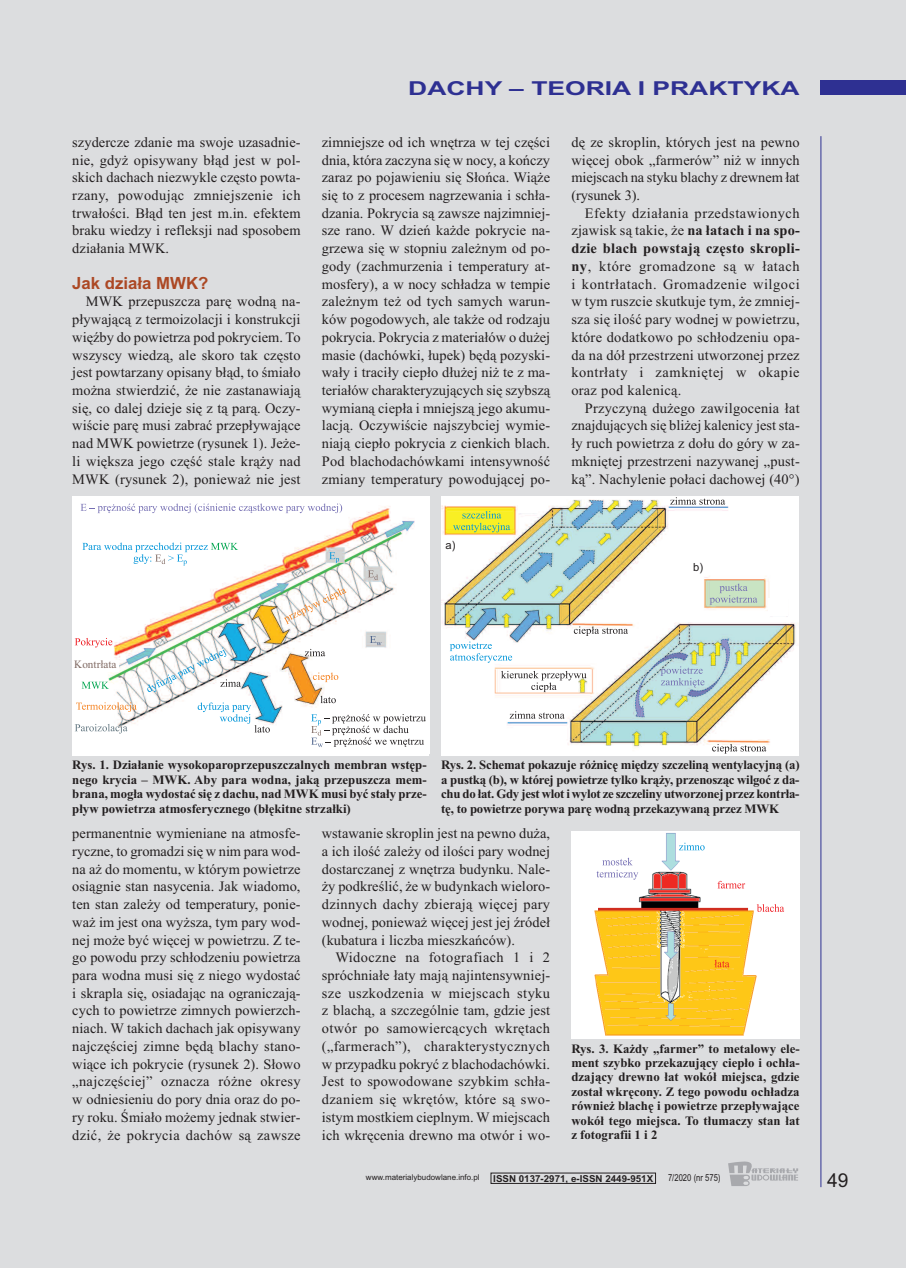
<style>
.page{position:relative;width:906px;height:1268px;background:#fff}
.page>*{position:absolute;margin:0;border:0;box-sizing:border-box;transform-origin:0 0}
.t1{font:700 19.2px "Arial";color:#2e3092;scale:1.38 1}
.t2{font:19.2px "Arial";color:#231f20}
.t3{font:700 16.8px "Arial";color:#ac4824}
.t4{font:14.4px/17.7px "Times New Roman";letter-spacing:.01em;color:#231f20;text-align:justify}
.t5{font:700 12.75px/14.4px "Times New Roman";color:#231f20;text-align:justify}
.t6{font:11.25px "Times New Roman";color:#806a63}
.t7{font:11.25px "Arial";color:#231f20}
.t8{font:700 9.6px "Arial";color:#231f20}
.t9{font:9.6px "Arial";color:#231f20;scale:.8 1}
.t10{font:7.95px "Arial";color:#231f20}
.s1{font-weight:700}
</style>
<div class="page">
<div style="left:0;top:0;width:905px;height:1267px;background:#dcdddf"></div>
<div style="left:821px;top:81px;width:85px;height:14px;background:#2e3092"></div>
<hr style="left:820px;top:136px;width:1px;height:1050px;background:#2e3092">
<svg style="left:728px;top:1161px;width:70px;height:24px"></svg>
<img style="left:72px;top:496px;width:357px;height:257px">
<svg style="left:81px;top:503px;width:261px;height:10px;background:#e7e5f1"></svg>
<svg style="left:82px;top:542px;width:156px;height:23px;background:#e5f4f8"></svg>
<svg style="left:75px;top:637px;width:37px;height:10px"></svg>
<svg style="left:82px;top:681px;width:27px;height:7px"></svg>
<svg style="left:76px;top:702px;width:61px;height:9px"></svg>
<svg style="left:75px;top:723px;width:52px;height:10px"></svg>
<img style="left:147px;top:647px;width:94px;height:45px">
<svg style="left:284px;top:588px;width:62px;height:36px;background:#eae4dd"></svg>
<svg style="left:313px;top:672px;width:25px;height:10px"></svg>
<svg style="left:329px;top:552px;width:10px;height:11px"></svg>
<svg style="left:368px;top:570px;width:10px;height:9px"></svg>
<svg style="left:370px;top:636px;width:12px;height:9px"></svg>
<svg style="left:311px;top:713px;width:115px;height:34px;background:#e1e1e2"></svg>
<svg style="left:305px;top:648px;width:20px;height:8px"></svg>
<svg style="left:320px;top:695px;width:16px;height:8px"></svg>
<svg style="left:198px;top:702px;width:72px;height:30px;background:#d1e9f4"></svg>
<img style="left:442px;top:496px;width:357px;height:259px">
<svg style="left:453px;top:511px;width:57px;height:21px"></svg>
<svg style="left:670px;top:497px;width:55px;height:7px"></svg>
<svg style="left:574px;top:626px;width:54px;height:10px"></svg>
<svg style="left:450px;top:641px;width:62px;height:21px"></svg>
<svg style="left:501px;top:670px;width:85px;height:22px;background:#e4e3de"></svg>
<svg style="left:660px;top:666px;width:44px;height:21px"></svg>
<svg style="left:509px;top:711px;width:55px;height:7px"></svg>
<svg style="left:712px;top:744px;width:54px;height:9px"></svg>
<svg style="left:709px;top:583px;width:48px;height:21px"></svg>
<img style="left:571px;top:831px;width:228px;height:207px">
<svg style="left:679px;top:842px;width:25px;height:8px"></svg>
<svg style="left:596px;top:857px;width:42px;height:22px"></svg>
<svg style="left:717px;top:880px;width:28px;height:8px"></svg>
<svg style="left:756px;top:904px;width:28px;height:7px"></svg>
<svg style="left:714px;top:959px;width:15px;height:8px"></svg>
<div style="left:519px;top:496px;width:19px;height:17px;background:#fff"></div>
<div style="left:768px;top:597px;width:19px;height:18px;background:#fff"></div>
<div style="left:74px;top:660px;width:45px;height:11px;background:#fff"></div>
<div style="left:445px;top:540px;width:12px;height:11px;background:#fff"></div>
<div style="left:693px;top:563px;width:12px;height:13px;background:#fff"></div>
<p class="t4" style="left:72px;top:133px;width:230px">szydercze zdanie ma swoje uzasadnie&shy;nie, gdyż opisywany błąd jest w pol&shy;skich dachach niezwykle często powta&shy;rzany, powodując zmniejszenie ich trwałości. Błąd ten jest m.in. efektem braku wiedzy i refleksji nad sposobem działania MWK.</p>
<p class="t3" style="left:72px;top:273px;width:138px">Jak działa MWK?</p>
<p class="t4" style="left:72px;top:292px;width:230px;text-indent:14px">MWK przepuszcza parę wodną na&shy;pływającą z termoizolacji i konstrukcji więźby do powietrza pod pokryciem. To wszyscy wiedzą, ale skoro tak często jest powtarzany opisany błąd, to śmiało można stwierdzić, że nie zastanawiają się, co dalej dzieje się z tą parą. Oczy&shy;wiście parę musi zabrać przepływające nad MWK powietrze (rysunek 1). Jeże&shy;li większa jego część stale krąży nad MWK (rysunek 2), ponieważ nie jest</p>
<h1 class="t1" style="left:408px;top:77px;width:285px">DACHY – TEORIA I PRAKTYKA</h1>
<p class="t4" style="left:322px;top:133px;width:230px">zimniejsze od ich wnętrza w tej części dnia, która zaczyna się w nocy, a kończy zaraz po pojawieniu się Słońca. Wiąże się to z procesem nagrzewania i schła&shy;dzania. Pokrycia są zawsze najzimniej&shy;sze rano. W dzień każde pokrycie na&shy;grzewa się w stopniu zależnym od po&shy;gody (zachmurzenia i temperatury at&shy;mosfery), a w nocy schładza w tempie zależnym też od tych samych warun&shy;ków pogodowych, ale także od rodzaju pokrycia. Pokrycia z materiałów o dużej masie (dachówki, łupek) będą pozyski&shy;wały i traciły ciepło dłużej niż te z ma&shy;teriałów charakteryzujących się szybszą wymianą ciepła i mniejszą jego akumu&shy;lacją. Oczywiście najszybciej wymie&shy;niają ciepło pokrycia z cienkich blach.<br>Pod blachodachówkami intensywność zmiany temperatury powodującej po-</p>
<p class="t4" style="left:571px;top:133px;width:230px">dę ze skroplin, których jest na pewno więcej obok „farmerów” niż w innych miejscach na styku blachy z drewnem łat (rysunek 3).</p>
<p class="t4" style="left:571px;top:204px;width:230px;text-indent:13px">Efekty działania przedstawionych zjawisk są takie, że <span class="s1">na łatach i na spo&shy;dzie blach powstają często skropli&shy;ny</span>, które gromadzone są w łatach i kontrłatach. Gromadzenie wilgoci w tym ruszcie skutkuje tym, że zmniej&shy;sza się ilość pary wodnej w powietrzu, które dodatkowo po schłodzeniu opa&shy;da na dół przestrzeni utworzonej przez kontrłaty i zamkniętej w okapie oraz pod kalenicą.</p>
<p class="t4" style="left:571px;top:399px;width:230px;text-indent:14px">Przyczyną dużego zawilgocenia łat znajdujących się bliżej kalenicy jest sta&shy;ły ruch powietrza z dołu do góry w za&shy;mkniętej przestrzeni nazywanej „pust&shy;ką”. Nachylenie połaci dachowej (40°)</p>
<p class="t7" style="left:445px;top:538px;width:11px">a)</p>
<p class="t7" style="left:693px;top:561px;width:11px">b)</p>
<p class="t6" style="left:74px;top:657px;width:44px">Kontrłata</p>
<p class="t5" style="left:72px;top:757px;width:356px">Rys. 1. Działanie wysokoparoprzepuszczalnych membran wstęp&shy;nego krycia – MWK. Aby para wodna, jaką przepuszcza mem&shy;brana, mogła wydostać się z dachu, nad MWK musi być stały prze&shy;pływ powietrza atmosferycznego (błękitne strzałki)</p>
<p class="t5" style="left:441px;top:757px;width:360px">Rys. 2. Schemat pokazuje różnicę między szczeliną wentylacyjną (a) a pustką (b), w której powietrze tylko krąży, przenosząc wilgoć z da&shy;chu do łat. Gdy jest wlot i wylot ze szczeliny utworzonej przez kontrła&shy;tę, to powietrze porywa parę wodną przekazywaną przez MWK</p>
<p class="t4" style="left:72px;top:824px;width:230px">permanentnie wymieniane na atmosfe&shy;ryczne, to gromadzi się w nim para wod&shy;na aż do momentu, w którym powietrze osiągnie stan nasycenia. Jak wiadomo, ten stan zależy od temperatury, ponie&shy;waż im jest ona wyższa, tym pary wod&shy;nej może być więcej w powietrzu. Z te&shy;go powodu przy schłodzeniu powietrza para wodna musi się z niego wydostać i skrapla się, osiadając na ograniczają&shy;cych to powietrze zimnych powierzch&shy;niach. W takich dachach jak opisywany najczęściej zimne będą blachy stano&shy;wiące ich pokrycie (rysunek 2). Słowo „najczęściej” oznacza różne okresy w odniesieniu do pory dnia oraz do po&shy;ry roku. Śmiało możemy jednak stwier&shy;dzić, że pokrycia dachów są zawsze</p>
<p class="t4" style="left:322px;top:824px;width:230px">wstawanie skroplin jest na pewno duża, a ich ilość zależy od ilości pary wodnej dostarczanej z wnętrza budynku. Nale&shy;ży podkreślić, że w budynkach wieloro&shy;dzinnych dachy zbierają więcej pary wodnej, ponieważ więcej jest jej źródeł (kubatura i liczba mieszkańców).</p>
<p class="t4" style="left:322px;top:948px;width:230px;text-indent:14px">Widoczne na fotografiach 1 i 2 spróchniałe łaty mają najintensywniej&shy;sze uszkodzenia w miejscach styku z blachą, a szczególnie tam, gdzie jest otwór po samowiercących wkrętach („farmerach”), charakterystycznych w przypadku pokryć z blachodachówki.<br>Jest to spowodowane szybkim schła&shy;dzaniem się wkrętów, które są swo&shy;istym mostkiem cieplnym. W miejscach ich wkręcenia drewno ma otwór i wo-</p>
<p class="t5" style="left:571px;top:1040px;width:230px">Rys. 3. Każdy „farmer” to metalowy ele&shy;ment szybko przekazujący ciepło i ochła&shy;dzający drewno łat wokół miejsca, gdzie został wkręcony. Z tego powodu ochładza również blachę i powietrze przepływające wokół tego miejsca. To tłumaczy stan łat z fotografii 1 i 2</p>
<p class="t10" style="left:366px;top:1172px;width:115px">www.materialybudowlane.info.pl</p>
<p class="t8" style="left:493px;top:1172px;width:161px">ISSN 0137-2971, e-ISSN 2449-951X</p>
<p class="t9" style="left:668px;top:1171px;width:67px">7/2020 (nr 575)</p>
<h1 class="t2" style="left:827px;top:1168px;width:23px">49</h1>
</div>
